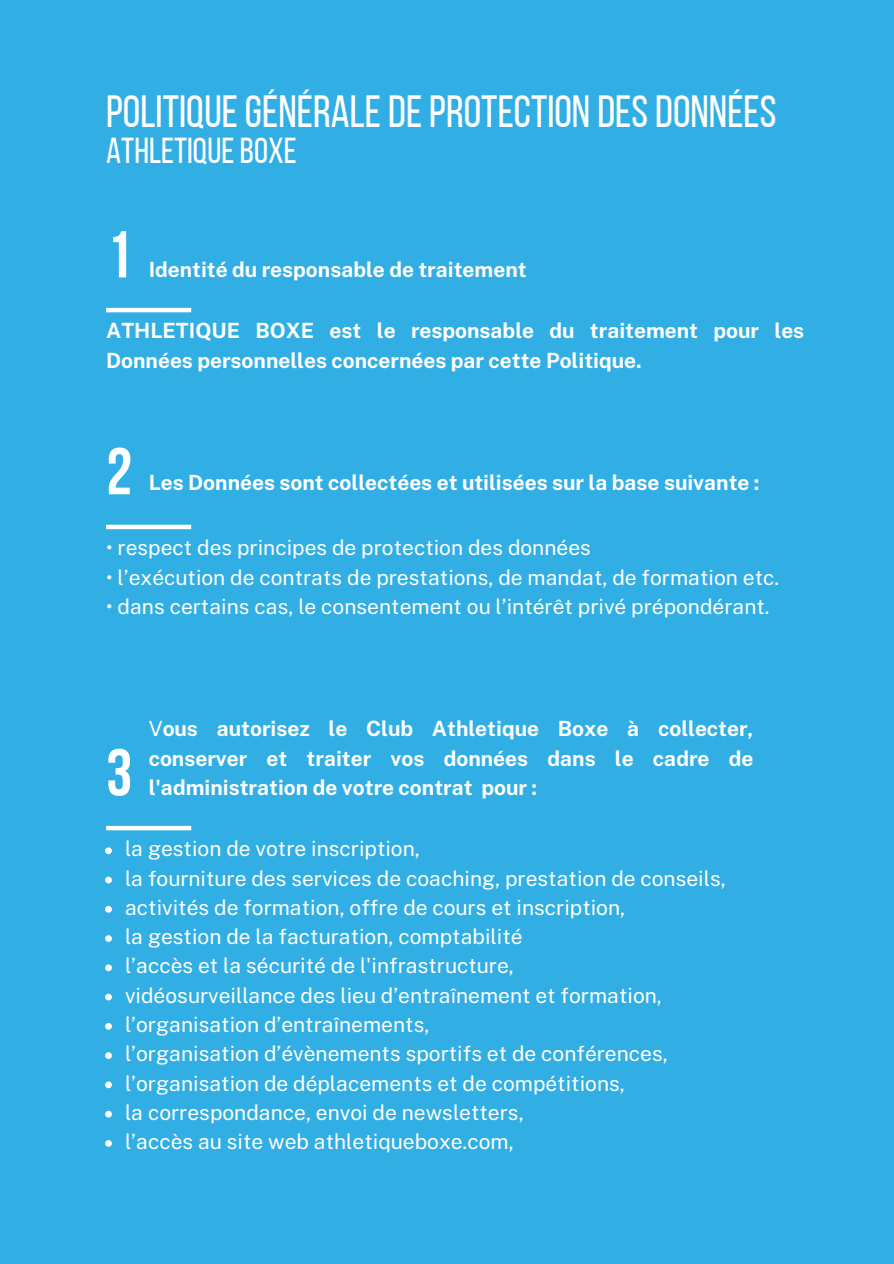
<style>
.page{position:relative;width:894px;height:1264px;background:#fff}
.page>*{position:absolute;margin:0;border:0;box-sizing:border-box;transform-origin:0 0}
.t1{font:700 66px "Bebas Neue";color:#fff}
.t2{font:45px "Bebas Neue";color:#fff}
.t3{font:36px "Bebas Neue";color:#fff}
.t4{font:21px "Public Sans";color:#fff}
.t5{font:700 21px/29.2px "Public Sans";color:#fff;text-align:justify}
.s1{font-weight:400}
</style>
<div class="page">
<div style="left:0;top:0;width:893px;height:1263px;background:#31aee4"></div>
<hr style="left:106px;top:308px;width:85px;height:4px;background:#fff">
<div style="left:106px;top:524px;width:85px;height:5px;background:#fff"></div>
<div style="left:106px;top:825px;width:85px;height:5px;background:#fff"></div>
<svg style="left:105px;top:847px;width:7px;height:7px"></svg>
<svg style="left:105px;top:876px;width:7px;height:7px"></svg>
<svg style="left:105px;top:905px;width:7px;height:7px"></svg>
<svg style="left:105px;top:935px;width:7px;height:6px"></svg>
<svg style="left:105px;top:964px;width:7px;height:7px"></svg>
<svg style="left:105px;top:993px;width:7px;height:7px"></svg>
<svg style="left:105px;top:1023px;width:7px;height:6px"></svg>
<svg style="left:105px;top:1052px;width:7px;height:6px"></svg>
<svg style="left:105px;top:1081px;width:7px;height:7px"></svg>
<svg style="left:105px;top:1110px;width:7px;height:7px"></svg>
<svg style="left:105px;top:1140px;width:7px;height:6px"></svg>
<p class="t2" style="left:106px;top:93px;width:671px">POLITIQUEGÉNÉRALEDEPROTECTION DESDONNÉES</p>
<p class="t3" style="left:106px;top:136px;width:192px">ATHLETIQUEBOXE</p>
<h1 class="t1" style="left:106px;top:228px;width:28px">1</h1>
<p class="t5" style="left:149px;top:254px;width:379px">Identité du responsable de traitement</p>
<p class="t5" style="left:106px;top:316px;width:699px">ATHLETIQUE BOXE est le responsable du traitement pour les<br>Données personnelles concernées par cette Politique.</p>
<h2 class="t1" style="left:106px;top:445px;width:28px">2</h2>
<p class="t5" style="left:149px;top:468px;width:612px">Les Données sont collectées et utilisées sur la base suivante :</p>
<h2 class="t4" style="left:106px;top:535px;width:486px">• respect des principes de protection des données</h2>
<p class="t4" style="left:106px;top:564px;width:674px">• l’exécution de contrats de prestations, de mandat, de formation etc.</p>
<p class="t4" style="left:106px;top:594px;width:665px">• dans certains cas, le consentement ou l’intérêt privé prépondérant.</p>
<h2 class="t1" style="left:106px;top:745px;width:28px">3</h2>
<p class="t5" style="left:149px;top:714px;width:606px"><span class="s1">V</span>ous autorisez le Club Athletique Boxe à collecter, conserver et traiter vos données dans le cadre de l'administration de votre contrat pour :</p>
<p class="t4" style="left:125px;top:836px;width:296px">la gestion de votre inscription,</p>
<p class="t4" style="left:125px;top:865px;width:602px">la fourniture des services de coaching, prestation de conseils,</p>
<p class="t4" style="left:125px;top:895px;width:501px">activités de formation, offre de cours et inscription,</p>
<p class="t4" style="left:125px;top:924px;width:399px">la gestion de la facturation, comptabilité</p>
<p class="t4" style="left:125px;top:953px;width:390px">l’accès et la sécurité de l'infrastructure,</p>
<p class="t4" style="left:125px;top:982px;width:538px">vidéosurveillance des lieu d’entraînement et formation,</p>
<p class="t4" style="left:125px;top:1012px;width:306px">l’organisation d’entraînements,</p>
<p class="t4" style="left:125px;top:1041px;width:544px">l’organisation d’évènements sportifs et de conférences,</p>
<p class="t4" style="left:125px;top:1070px;width:501px">l’organisation de déplacements et de compétitions,</p>
<p class="t4" style="left:125px;top:1099px;width:400px">la correspondance, envoi de newsletters,</p>
<p class="t4" style="left:125px;top:1129px;width:390px">l’accès au site web athletiqueboxe.com,</p>
</div>
